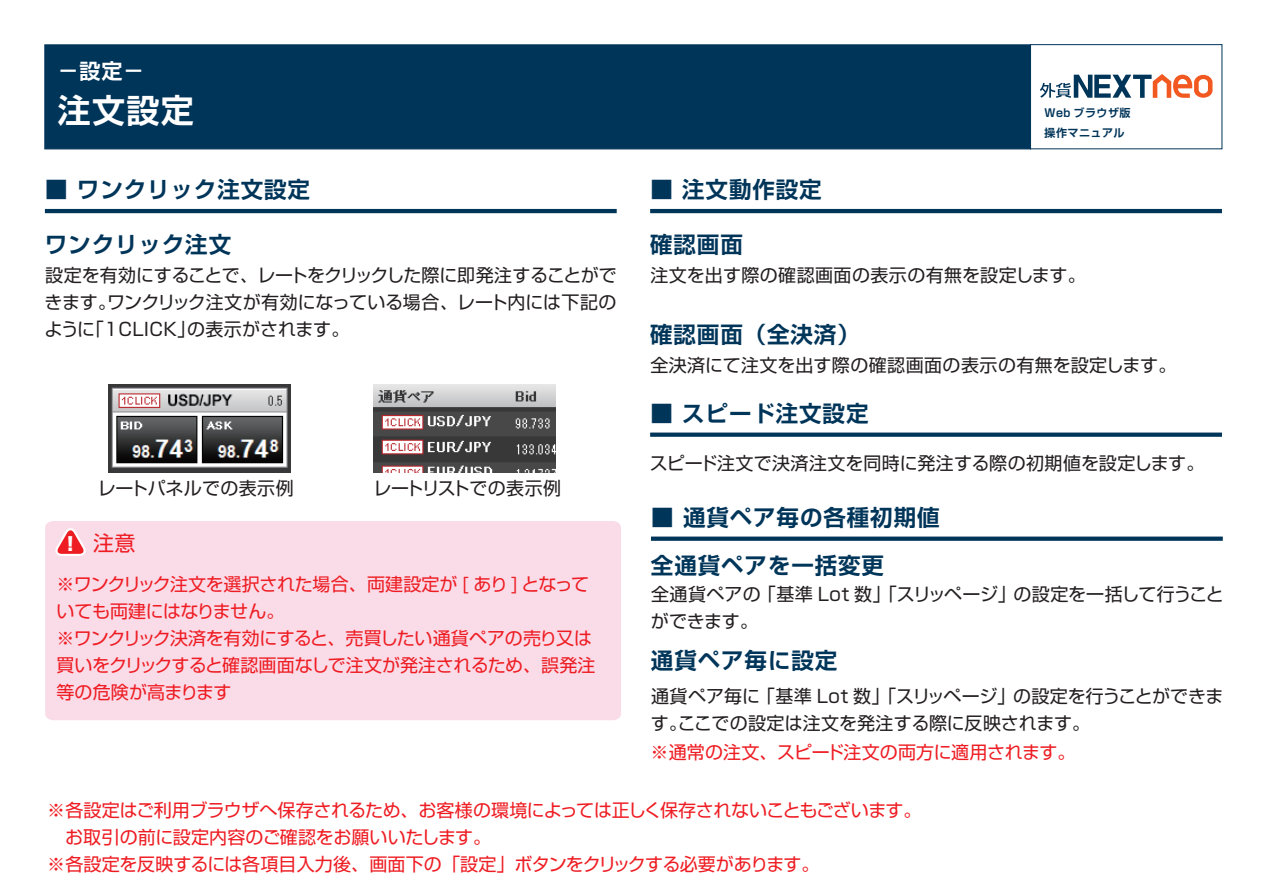
<style>
.page{position:relative;width:1263px;height:893px;background:#fff}
.page>*{position:absolute;margin:0;border:0;box-sizing:border-box;transform-origin:0 0}
.t1{font:700 33px "Shin Go Pro De";color:#fff}
.t2{font:700 22.5px "Shin Go Pro De";letter-spacing:.04em;color:#00355a}
.t3{font:700 21px "Shin Go Pro De";color:#fff}
.t4{font:21px "Shin Go Pro";color:#ee1d23}
.t5{font:18px/27px "Shin Go Pro";letter-spacing:-.02em;color:#ee1d23}
.t6{font:18px/27px "Shin Go Pro";letter-spacing:.005em;color:#231f20}
.t7{font:18px "Shin Go Pro";letter-spacing:.025em;color:#231f20}
.t8{font:18px "Shin Go Pro";letter-spacing:-.02em;color:#231f20}
.t9{font:700 11.1px/19.4px "Shin Go Pro De";letter-spacing:.04em;color:#00355a}
.s1{font-weight:900;font-size:18.9px;color:#fff}
</style>
<div class="page">
<svg style="left:1040px;top:74px;width:172px;height:24px"></svg>
<div style="left:1030px;top:44px;width:192px;height:105px;border:1px solid #00355a"></div>
<div style="left:44px;top:44px;width:987px;height:105px;background:#00355a;border:1px solid #00355a"></div>
<hr style="left:45px;top:209px;width:572px;height:4px;background:#00355a">
<hr style="left:650px;top:209px;width:572px;height:4px;background:#00355a">
<div style="left:45px;top:521px;width:576px;height:199px;background:#fadce9"></div>
<svg style="left:55px;top:525px;width:34px;height:32px"></svg>
<svg style="left:650px;top:433px;width:572px;height:4px;background:#0c3e61"></svg>
<img style="left:108px;top:384px;width:183px;height:88px">
<img style="left:373px;top:385px;width:183px;height:87px">
<svg style="left:651px;top:537px;width:572px;height:4px;background:#0b3d61"></svg>
<p class="t3" style="left:58px;top:54px;width:88px">－設定－</p>
<h1 class="t1" style="left:58px;top:83px;width:137px">注文設定</h1>
<p class="t2" style="left:45px;top:171px;width:266px">■ ワンクリック注文設定</p>
<p class="t2" style="left:45px;top:226px;width:188px">ワンクリック注文</p>
<p class="t6" style="left:45px;top:259px;width:574px;text-align:justify">設定を有効にすることで、レートをクリックした際に即発注することができます。ワンクリック注文が有効になっている場合、レート内には下記のように「1CLICK」の表示がされます。</p>
<p class="t6" style="left:98px;top:473px;width:197px">レートパネルでの表示例</p>
<p class="t8" style="left:373px;top:474px;width:189px">レートリストでの表示例</p>
<p class="t4" style="left:66px;top:526px;width:71px"><span class="s1">!</span> 注意</p>
<p class="t5" style="left:56px;top:569px;width:541px">※ワンクリック注文を選択された場合、両建設定が [ あり ] となっていても両建にはなりません。<br>※ワンクリック決済を有効にすると、売買したい通貨ペアの売り又は買いをクリックすると確認画面なしで注文が発注されるため、誤発注等の危険が高まります</p>
<p class="t2" style="left:650px;top:171px;width:173px">■ 注文動作設定</p>
<p class="t2" style="left:650px;top:226px;width:94px">確認画面</p>
<p class="t9" style="left:1044px;top:102px;width:88px">Web ブラウザ版操作マニュアル</p>
<p class="t7" style="left:650px;top:260px;width:437px">注文を出す際の確認画面の表示の有無を設定します。</p>
<p class="t2" style="left:650px;top:316px;width:211px">確認画面（全決済）</p>
<p class="t7" style="left:650px;top:350px;width:527px">全決済にて注文を出す際の確認画面の表示の有無を設定します。</p>
<p class="t2" style="left:650px;top:395px;width:220px">■ スピード注文設定</p>
<p class="t6" style="left:650px;top:448px;width:556px">スピード注文で決済注文を同時に発注する際の初期値を設定します。</p>
<p class="t2" style="left:651px;top:499px;width:290px">■ 通貨ペア毎の各種初期値</p>
<p class="t2" style="left:651px;top:547px;width:235px">全通貨ペアを一括変更</p>
<p class="t6" style="left:651px;top:579px;width:574px">全通貨ペアの「基準 Lot 数」「スリッページ」の設定を一括して行うことができます。</p>
<p class="t2" style="left:651px;top:642px;width:188px">通貨ペア毎に設定</p>
<p class="t6" style="left:651px;top:680px;width:574px">通貨ペア毎に「基準 Lot 数」「スリッページ」の設定を行うことができます。ここでの設定は注文を発注する際に反映されます。</p>
<p class="t5" style="left:650px;top:737px;width:426px">※通常の注文、スピード注文の両方に適用されます。</p>
<p class="t5" style="left:47px;top:795px;width:876px">※各設定はご利用ブラウザへ保存されるため、お客様の環境によっては正しく保存されないこともございます。　お取引の前に設定内容のご確認をお願いいたします。<br>※各設定を反映するには各項目入力後、画面下の「設定」ボタンをクリックする必要があります。</p>
</div>
